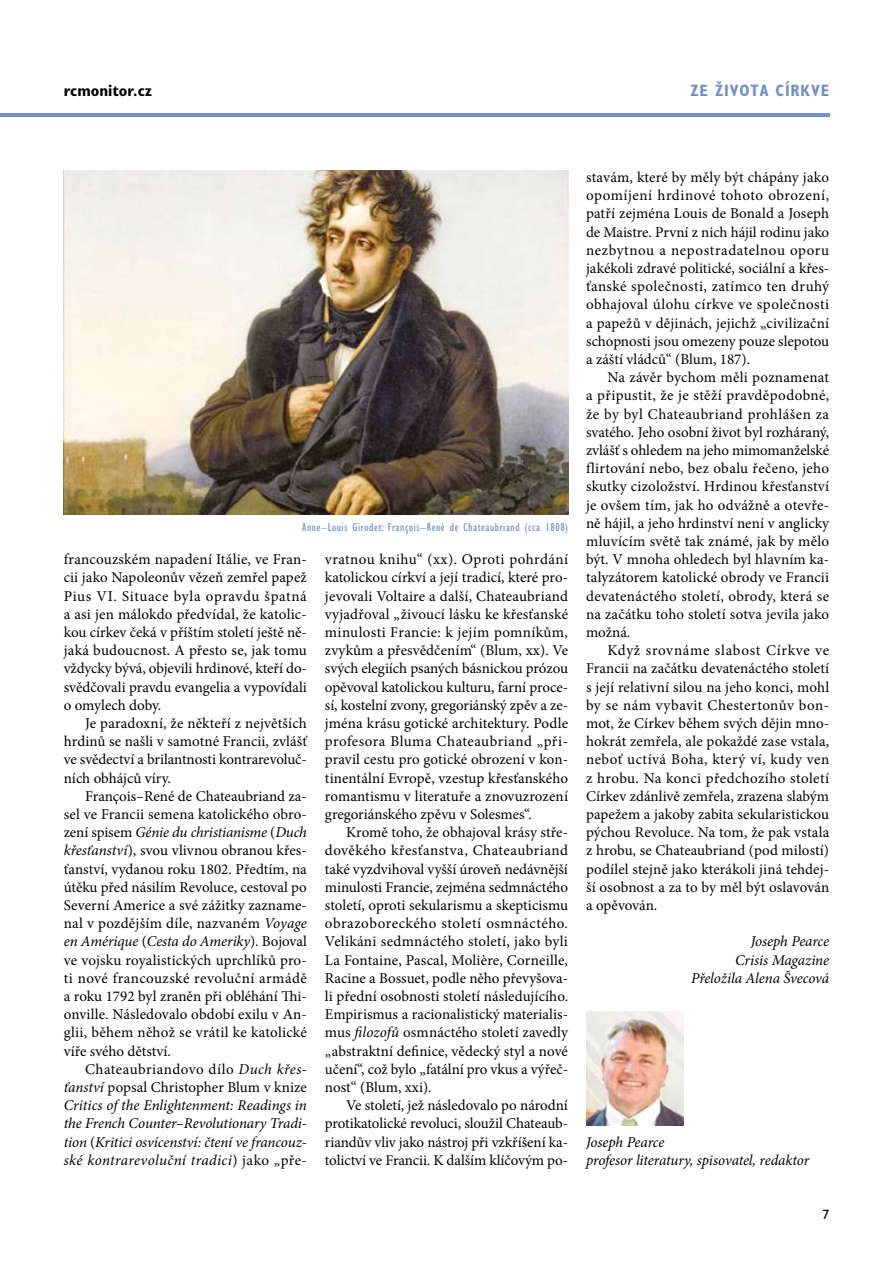
<style>
.page{position:relative;width:893px;height:1263px;background:#fff}
.page>*{position:absolute;margin:0;border:0;box-sizing:border-box;transform-origin:0 0}
.t1{font:700 condensed 16.5px "Gill Sans Std";letter-spacing:.05em;color:#708fc9}
.t2{font:700 condensed 16.5px "Gill Sans Std";color:#000}
.t3{font:15px/18.1px "Minion Pro";color:#000;text-align:justify}
.t4{font:italic 15px/18.1px "Minion Pro";letter-spacing:-.005em;color:#000;text-align:justify}
.t5{font:13.5px "Gill Sans Std";color:#000}
.t6{font:condensed 12px "Gill Sans Std";letter-spacing:.05em;color:#708fc9}
.s1{font-style:italic}
.s2{font-style:normal}
</style>
<div class="page">
<hr style="left:0;top:113px;width:829px;height:4px;background:#708fc9">
<img style="left:64px;top:170px;width:504px;height:344px">
<img style="left:586px;top:1011px;width:98px;height:115px">
<p class="t2" style="left:64px;top:81px;width:90px">rcmonitor.cz</p>
<p class="t1" style="left:690px;top:81px;width:60px">Ze života</p>
<p class="t1" style="left:776px;top:81px;width:55px">církve</p>
<p class="t6" style="left:302px;top:521px;width:267px">Anne–Louis Girodet: François–René de Chateaubriand (cca 1808)</p>
<p class="t3" style="left:64px;top:550px;width:245px">francouzském napadení Itálie, ve Fran&shy;cii jako Napoleonův vězeň zemřel papež Pius VI. Situace byla opravdu špatná a asi jen málokdo předvídal, že katolic&shy;kou církev čeká v příštím století ještě ně&shy;jaká budoucnost. A přesto se, jak tomu vždycky bývá, objevili hrdinové, kteří do&shy;svědčovali pravdu evangelia a vypovídali o omylech doby.</p>
<p class="t3" style="left:64px;top:714px;width:245px;text-indent:21px">Je paradoxní, že někteří z největších hrdinů se našli v samotné Francii, zvlášť ve svědectví a brilantnosti kontrarevoluč&shy;ních obhájců víry.</p>
<p class="t3" style="left:64px;top:787px;width:245px;text-indent:21px">François–René de Chateaubriand za&shy;sel ve Francii semena katolického obro&shy;zení spisem <span class="s1">Génie du christianisme</span> (<span class="s1">Duch křesťanství</span>), svou vlivnou obranou křes&shy;ťanství, vydanou roku 1802. Předtím, na útěku před násilím Revoluce, cestoval po Severní Americe a své zážitky zazname&shy;nal v pozdějším díle, nazvaném <span class="s1">Voyage en Amérique</span> (<span class="s1">Cesta do Ameriky</span>). Bojoval ve vojsku royalistických uprchlíků pro&shy;ti nové francouzské revoluční armádě a roku 1792 byl zraněn při obléhání Thi&shy;onville. Následovalo období exilu v An&shy;glii, během něhož se vrátil ke katolické víře svého dětství.</p>
<p class="t4" style="left:64px;top:1060px;width:245px;text-indent:21px"><span class="s2">Chateaubriandovo dílo</span> Duch křes&shy;ťanství <span class="s2">popsal Christopher Blum v knize </span>Critics of the Enlightenment: Readings in the French Counter–Revolutionary Tradi&shy;tion <span class="s2">(</span>Kritici osvícenství: čtení ve francouz&shy;ské kontrarevoluční tradici<span class="s2">) jako „pře-</span></p>
<p class="t3" style="left:325px;top:550px;width:245px">vratnou knihu“ (xx). Oproti pohrdání katolickou církví a její tradicí, které pro&shy;jevovali Voltaire a další, Chateaubriand vyjadřoval „živoucí lásku ke křesťanské minulosti Francie: k jejím pomníkům, zvykům a přesvědčením“ (Blum, xx). Ve svých elegiích psaných básnickou prózou opěvoval katolickou kulturu, farní proce&shy;sí, kostelní zvony, gregoriánský zpěv a ze&shy;jména krásu gotické architektury. Podle profesora Bluma Chateaubriand „při&shy;pravil cestu pro gotické obrození v kon&shy;tinentální Evropě, vzestup křesťanského romantismu v literatuře a znovuzrození gregoriánského zpěvu v Solesmes“.</p>
<p class="t3" style="left:325px;top:823px;width:245px;text-indent:21px">Kromě toho, že obhajoval krásy stře&shy;dověkého křesťanstva, Chateaubriand také vyzdvihoval vyšší úroveň nedávnější minulosti Francie, zejména sedmnáctého století, oproti sekularismu a skepticismu obrazoboreckého století osmnáctého.<br>Velikáni sedmnáctého století, jako byli La Fontaine, Pascal, Molière, Corneille, Racine a Bossuet, podle něho převyšova&shy;li přední osobnosti století následujícího.<br>Empirismus a racionalistický materialis&shy;mus <span class="s1">filozofů</span> osmnáctého století zavedly „abstraktní definice, vědecký styl a nové učení“, což bylo „fatální pro vkus a výřeč&shy;nost“ (Blum, xxi).</p>
<p class="t3" style="left:325px;top:1096px;width:245px;text-indent:21px">Ve století, jež následovalo po národní protikatolické revoluci, sloužil Chateaub&shy;riandův vliv jako nástroj při vzkříšení ka&shy;tolictví ve Francii. K dalším klíčovým po-</p>
<p class="t3" style="left:586px;top:168px;width:245px">stavám, které by měly být chápány jako opomíjení hrdinové tohoto obrození, patří zejména Louis de Bonald a Joseph de Maistre. První z nich hájil rodinu jako nezbytnou a nepostradatelnou oporu jakékoli zdravé politické, sociální a křes&shy;ťanské společnosti, zatímco ten druhý obhajoval úlohu církve ve společnosti a papežů v dějinách, jejichž „civilizační schopnosti jsou omezeny pouze slepotou a záští vládců“ (Blum, 187).</p>
<p class="t3" style="left:586px;top:368px;width:245px;text-indent:21px">Na závěr bychom měli poznamenat a připustit, že je stěží pravděpodobné, že by byl Chateaubriand prohlášen za svatého. Jeho osobní život byl rozháraný, zvlášť s ohledem na jeho mimomanželské flirtování nebo, bez obalu řečeno, jeho skutky cizoložství. Hrdinou křesťanství je ovšem tím, jak ho odvážně a otevře&shy;ně hájil, a jeho hrdinství není v anglicky mluvícím světě tak známé, jak by mělo být. V mnoha ohledech byl hlavním ka&shy;talyzátorem katolické obrody ve Francii devatenáctého století, obrody, která se na začátku toho století sotva jevila jako možná.</p>
<p class="t3" style="left:586px;top:641px;width:245px;text-indent:21px">Když srovnáme slabost Církve ve Francii na začátku devatenáctého století s její relativní silou na jeho konci, mohl by se nám vybavit Chestertonův bon&shy;mot, že Církev během svých dějin mno&shy;hokrát zemřela, ale pokaždé zase vstala, neboť uctívá Boha, který ví, kudy ven z hrobu. Na konci předchozího století Církev zdánlivě zemřela, zrazena slabým papežem a jakoby zabita sekularistickou pýchou Revoluce. Na tom, že pak vstala z hrobu, se Chateaubriand (pod milostí) podílel stejně jako kterákoli jiná tehdej&shy;ší osobnost a za to by měl být oslavován a opěvován.</p>
<p class="t4" style="left:691px;top:932px;width:140px;text-align:right">Joseph Pearce<br>Crisis Magazine<br>Přeložila Alena Švecová</p>
<p class="t4" style="left:586px;top:1133px;width:225px">Joseph Pearce<br>profesor literatury, spisovatel, redaktor</p>
<p class="t5" style="left:822px;top:1207px;width:8px">7</p>
</div>
